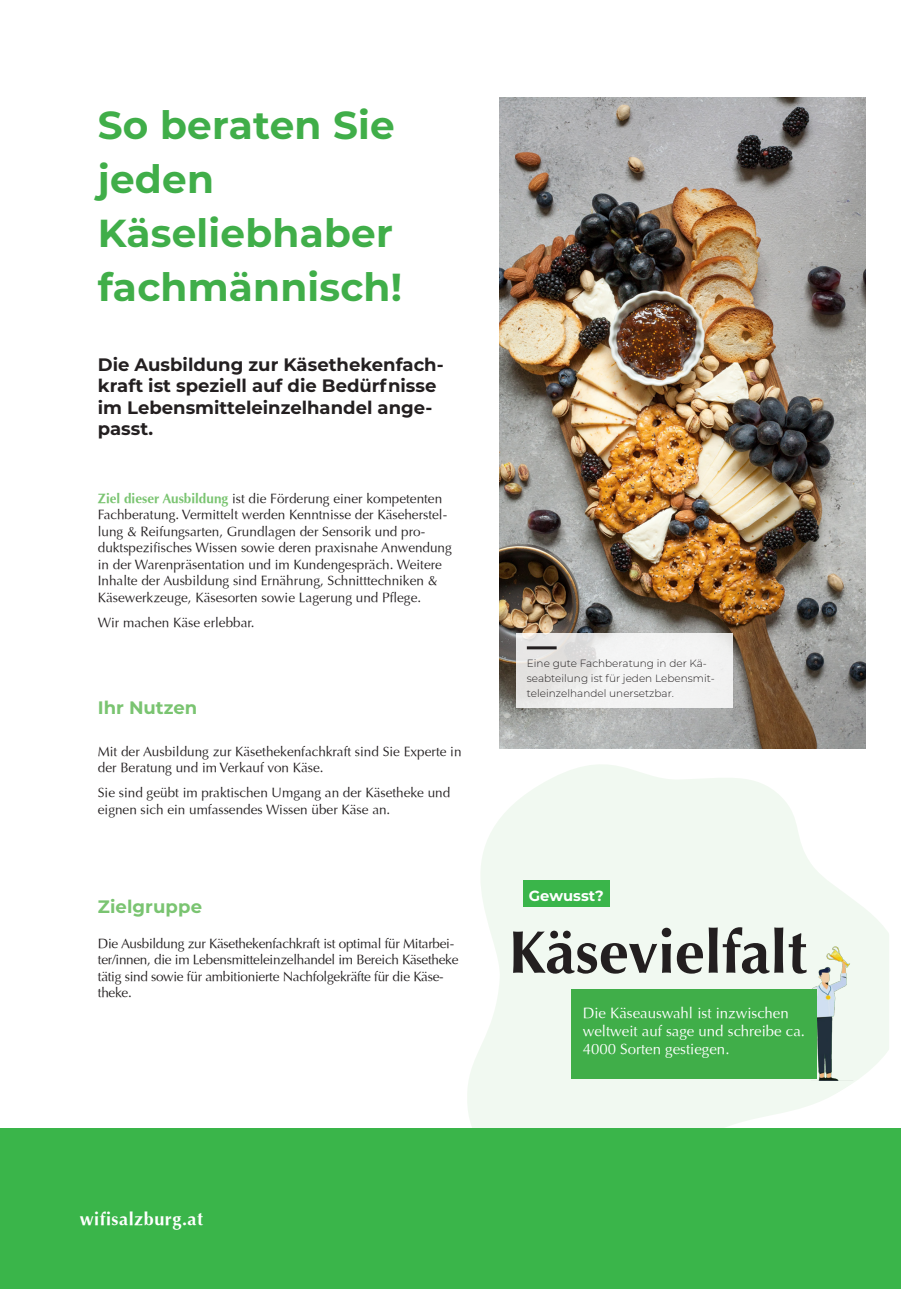
<style>
.page{position:relative;width:919px;height:1289px;background:#fff}
.page>*{position:absolute;margin:0;border:0;box-sizing:border-box;transform-origin:0 0}
.t1{font:700 60px "Optima";color:#231f20}
._22_Headline_kurs{font:700 39px "Montserrat";letter-spacing:.005em;color:#40ae49}
.Grundtext{font:700 18px/21.6px "Montserrat";color:#231f20}
.t2{font:700 18px "Optima";letter-spacing:.03em;color:#fff}
._22_Headline_2{font:700 18px "Montserrat";letter-spacing:.005em;color:#7ac471}
.kleine_Überschrift{font:700 18px "Montserrat";color:#7ac471}
.t3{font:15px/18px "Optima";color:#fff}
.t4{font:700 14.7px "Montserrat";color:#fff}
.Grundtext-2{font:13.5px/16.5px "Optima";color:#231f20}
.Grundtext-3{font:13.5px/16.5px "Optima";letter-spacing:-.02em;color:#231f20}
._22_Bildtext{font:300 10.5px/15px "Montserrat";color:#231f20}
.s1{font-weight:700;color:#7ac471}
</style>
<div class="page">
<div style="left:0;top:1128px;width:900px;height:160px;background:#3ab54a"></div>
<img style="left:499px;top:98px;width:366px;height:626px">
<svg style="left:516px;top:633px;width:217px;height:75px;fill:#f2f2f2"></svg>
<hr style="left:527px;top:646px;width:29px;height:3px;background:#231f20">
<svg style="left:467px;top:724px;width:422px;height:404px;fill:#f1f9f1"></svg>
<div style="left:523px;top:880px;width:86px;height:26px;background:#3ab54a"></div>
<div style="left:571px;top:989px;width:245px;height:89px;background:#40ae49"></div>
<p class="_22_Headline_kurs" style="left:98px;top:97px;width:298px">So beraten Sie</p>
<p class="_22_Headline_kurs" style="left:98px;top:151px;width:118px">jeden</p>
<p class="_22_Headline_kurs" style="left:98px;top:205px;width:296px">Käseliebhaber</p>
<p class="_22_Headline_kurs" style="left:98px;top:259px;width:306px">fachmännisch!</p>
<p class="Grundtext" style="left:98px;top:352px;width:347px">Die Ausbildung zur Käsethekenfach&shy;kraft ist speziell auf die Bedürfnisse im Lebensmitteleinzelhandel ange&shy;passt.</p>
<p class="Grundtext-2" style="left:98px;top:490px;width:355px"><span class="s1">Ziel dieser Ausbildung</span> ist die Förderung einer kompetenten Fachberatung. Vermittelt werden Kenntnisse der Käseherstel&shy;lung &amp; Reifungsarten, Grundlagen der Sensorik und pro&shy;duktspezifisches Wissen sowie deren praxisnahe Anwendung in der Warenpräsentation und im Kundengespräch. Weitere Inhalte der Ausbildung sind Ernährung, Schnitttechniken &amp; Käsewerkzeuge, Käsesorten sowie Lagerung und Pflege.</p>
<p class="Grundtext-2" style="left:98px;top:614px;width:158px">Wir machen Käse erlebbar.</p>
<p class="kleine_Überschrift" style="left:98px;top:694px;width:101px">Ihr Nutzen</p>
<p class="Grundtext-2" style="left:98px;top:743px;width:365px">Mit der Ausbildung zur Käsethekenfachkraft sind Sie Experte in der Beratung und im Verkauf von Käse.</p>
<p class="Grundtext-2" style="left:98px;top:784px;width:354px">Sie sind geübt im praktischen Umgang an der Käsetheke und eignen sich ein umfassendes Wissen über Käse an.</p>
<p class="_22_Headline_2" style="left:98px;top:893px;width:106px">Zielgruppe</p>
<p class="Grundtext-3" style="left:98px;top:935px;width:362px">Die Ausbildung zur Käsethekenfachkraft ist optimal für Mitarbei&shy;ter/innen, die im Lebensmitteleinzelhandel im Bereich Käsetheke tätig sind sowie für ambitionierte Nachfolgekräfte für die Käse&shy;theke.</p>
<p class="_22_Bildtext" style="left:527px;top:655px;width:189px">Eine gute Fachberatung in der Kä&shy;seabteilung ist für jeden Lebensmit&shy;teleinzelhandel unersetzbar.</p>
<p class="t4" style="left:529px;top:885px;width:76px">Gewusst?</p>
<p class="t1" style="left:508px;top:917px;width:300px">Käsevielfalt</p>
<p class="t3" style="left:582px;top:1003px;width:224px">Die Käseauswahl ist inzwischen weltweit auf sage und schreibe ca.<br>4000 Sorten gestiegen.</p>
<p class="t2" style="left:80px;top:1208px;width:125px">wifisalzburg.at</p>
</div>
